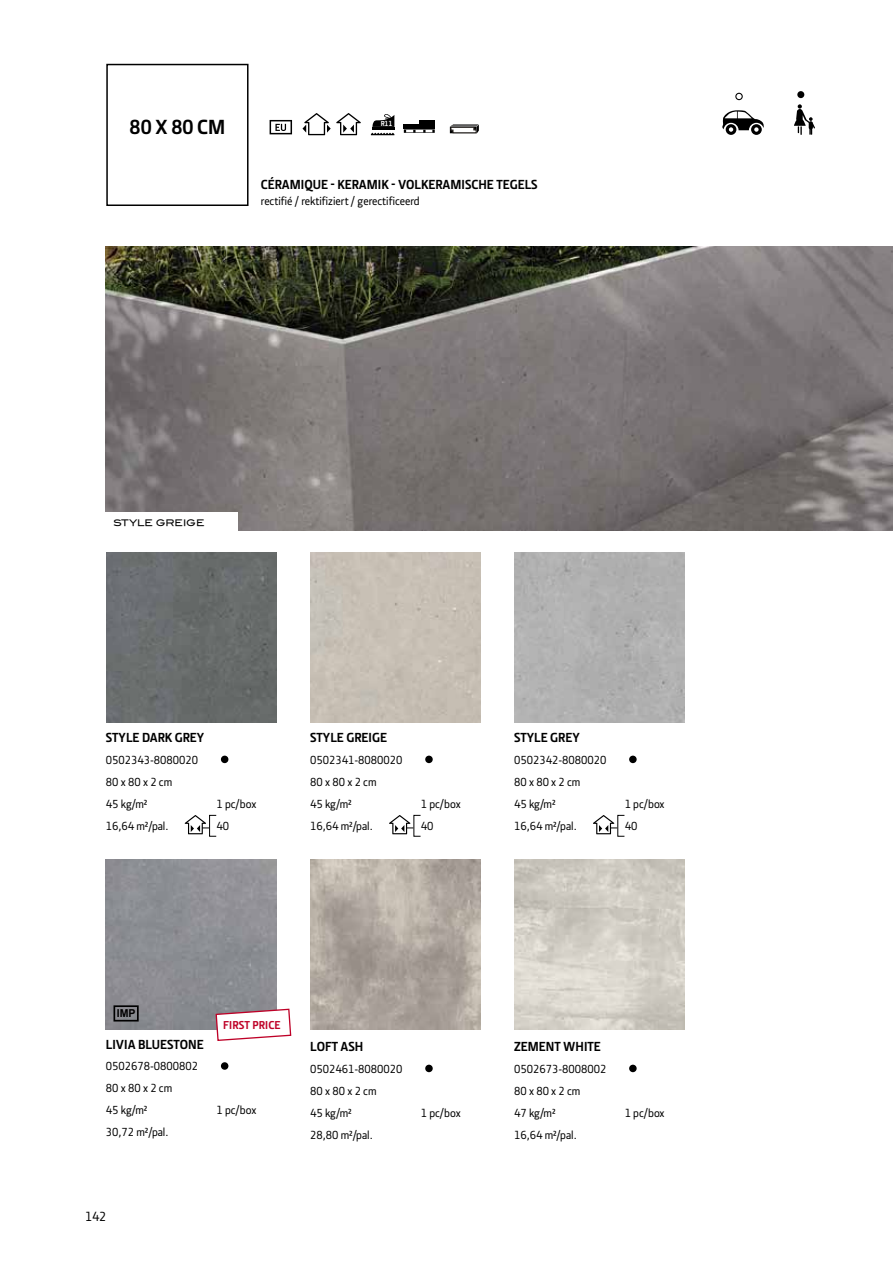
<style>
.page{position:relative;width:893px;height:1263px;background:#fff}
.page>*{position:absolute;margin:0;border:0;box-sizing:border-box;transform-origin:0 0}
.t1{font:700 21px "Section";color:#000}
.t2{font:700 13.5px "Section";color:#000}
.t3{font:500 13.5px "Section";color:#000}
.t4{font:500 12px/21.9px "Section";color:#000}
.t5{font:700 11.85px "Section";letter-spacing:.015em;color:#be0027}
.t6{font:700 10.95px "Arial";color:#000}
.t7{font:9px "Blair Md ITCTT Medium";color:#000}
.t8{font:700 7.5px "Section";color:#fff}
</style>
<div class="page">
<img style="left:106px;top:859px;width:170px;height:170px">
<div style="left:514px;top:552px;width:170px;height:170px;background:#b1b1b1"></div>
<svg style="left:270px;top:120px;width:22px;height:14px"></svg>
<div style="left:106px;top:64px;width:143px;height:142px;border:2px solid #000"></div>
<div style="left:221px;top:756px;width:7px;height:7px;border:2px solid #000;border-radius:50%"></div>
<div style="left:221px;top:1062px;width:7px;height:8px;border:2px solid #000;border-radius:50%"></div>
<div style="left:425px;top:756px;width:8px;height:7px;border:2px solid #000;border-radius:50%"></div>
<div style="left:629px;top:756px;width:8px;height:7px;border:2px solid #000;border-radius:50%"></div>
<img style="left:106px;top:247px;width:787px;height:284px">
<img style="left:106px;top:552px;width:170px;height:170px">
<svg style="left:450px;top:124px;width:29px;height:10px"></svg>
<svg style="left:215px;top:1008px;width:77px;height:33px"></svg>
<svg style="left:794px;top:104px;width:21px;height:31px"></svg>
<div style="left:797px;top:91px;width:7px;height:7px;background:#000;border-radius:50%"></div>
<svg style="left:722px;top:110px;width:42px;height:25px"></svg>
<div style="left:735px;top:93px;width:8px;height:7px;border:1px solid #000;border-radius:50%"></div>
<div style="left:209px;top:815px;width:7px;height:21px;border:1px solid #000"></div>
<svg style="left:185px;top:815px;width:24px;height:19px"></svg>
<svg style="left:389px;top:815px;width:24px;height:19px"></svg>
<svg style="left:593px;top:815px;width:24px;height:19px"></svg>
<svg style="left:302px;top:113px;width:59px;height:22px"></svg>
<hr style="left:372px;top:128px;width:22px;height:2px;background:#000">
<svg style="left:371px;top:133px;width:23px;height:2px"></svg>
<svg style="left:372px;top:114px;width:22px;height:13px"></svg>
<svg style="left:404px;top:120px;width:31px;height:13px"></svg>
<div style="left:105px;top:512px;width:133px;height:19px;background:#fff"></div>
<svg style="left:114px;top:1005px;width:25px;height:16px"></svg>
<div style="left:425px;top:1065px;width:8px;height:7px;border:2px solid #000;border-radius:50%"></div>
<img style="left:310px;top:859px;width:170px;height:170px">
<div style="left:629px;top:1065px;width:8px;height:7px;border:2px solid #000;border-radius:50%"></div>
<img style="left:514px;top:859px;width:170px;height:170px">
<h1 class="t1" style="left:130px;top:114px;width:97px">80 X 80 CM</h1>
<p class="t8" style="left:381px;top:119px;width:13px">R11</p>
<p class="t2" style="left:261px;top:176px;width:278px">CÉRAMIQUE - KERAMIK - VOLKERAMISCHE TEGELS</p>
<p class="t4" style="left:261px;top:190px;width:160px">rectifié / rektifiziert / gerectificeerd</p>
<p class="t7" style="left:113px;top:517px;width:93px">STYLE GREIGE</p>
<p class="t2" style="left:106px;top:729px;width:100px">STYLE DARK GREY</p>
<p class="t4" style="left:106px;top:749px;width:94px">0502343-8080020<br>80 x 80 x 2 cm<br>45 kg/m²</p>
<p class="t4" style="left:216px;top:793px;width:41px">1 pc/box</p>
<p class="t2" style="left:310px;top:729px;width:78px">STYLE GREIGE</p>
<p class="t4" style="left:310px;top:749px;width:94px">0502341-8080020<br>80 x 80 x 2 cm<br>45 kg/m²</p>
<p class="t4" style="left:421px;top:793px;width:41px">1 pc/box</p>
<p class="t2" style="left:514px;top:729px;width:67px">STYLE GREY</p>
<p class="t4" style="left:514px;top:749px;width:94px">0502342-8080020<br>80 x 80 x 2 cm<br>45 kg/m²</p>
<p class="t4" style="left:625px;top:793px;width:41px">1 pc/box</p>
<p class="t4" style="left:106px;top:815px;width:64px">16,64 m²/pal.</p>
<p class="t4" style="left:216px;top:815px;width:14px">40</p>
<p class="t4" style="left:310px;top:815px;width:64px">16,64 m²/pal.</p>
<p class="t4" style="left:421px;top:815px;width:14px">40</p>
<p class="t4" style="left:514px;top:815px;width:64px">16,64 m²/pal.</p>
<p class="t4" style="left:625px;top:815px;width:14px">40</p>
<p class="t6" style="left:117px;top:1006px;width:20px">IMP</p>
<p class="t2" style="left:106px;top:1036px;width:99px">LIVIA BLUESTONE</p>
<p class="t4" style="left:106px;top:1055px;width:94px">0502678-0800802<br>80 x 80 x 2 cm<br>45 kg/m²</p>
<p class="t4" style="left:106px;top:1121px;width:64px">30,72 m²/pal.</p>
<p class="t5" style="left:223px;top:1018px;width:59px">FIRST PRICE</p>
<p class="t4" style="left:216px;top:1099px;width:41px">1 pc/box</p>
<p class="t3" style="left:85px;top:1208px;width:23px">142</p>
<p class="t2" style="left:310px;top:1038px;width:55px">LOFT ASH</p>
<p class="t4" style="left:310px;top:1058px;width:94px">0502461-8080020<br>80 x 80 x 2 cm<br>45 kg/m²</p>
<p class="t4" style="left:310px;top:1124px;width:64px">28,80 m²/pal.</p>
<p class="t4" style="left:421px;top:1102px;width:41px">1 pc/box</p>
<p class="t2" style="left:514px;top:1038px;width:88px">ZEMENT WHITE</p>
<p class="t4" style="left:514px;top:1058px;width:94px">0502673-8008002<br>80 x 80 x 2 cm<br>47 kg/m²</p>
<p class="t4" style="left:514px;top:1124px;width:64px">16,64 m²/pal.</p>
<p class="t4" style="left:625px;top:1102px;width:41px">1 pc/box</p>
</div>
